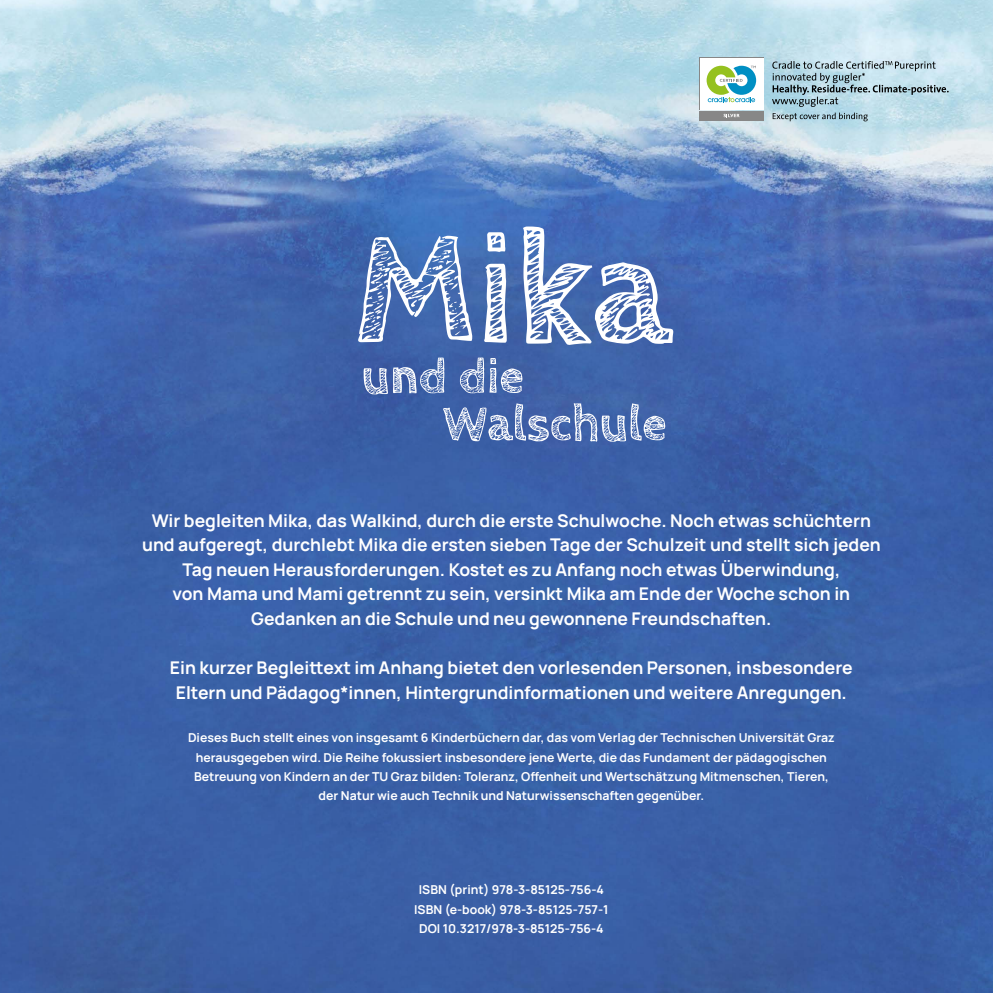
<style>
.page{position:relative;width:993px;height:993px;background:#fff}
.page>*{position:absolute;margin:0;border:0;box-sizing:border-box;transform-origin:0 0}
.t1{font:700 159.08px "Cabin Sketch";color:#fff}
.t2{font:700 50.05px "Cabin Sketch";color:#fff}
.t3{font:700 28px "Manrope";color:#fff}
.t4{font:700 17.5px/24.5px "Manrope";color:#fff;text-align:center}
.t5{font:700 12.25px/19.2px "Manrope";color:#fff;text-align:center}
</style>
<div class="page">
<img style="left:0;top:0;width:992px;height:992px">
<div style="left:699px;top:111px;width:64px;height:9px;background:#878787"></div>
<svg style="left:699px;top:57px;width:64px;height:53px"></svg>
<div style="left:699px;top:58px;width:64px;height:51px;background:#fff"></div>
<svg style="left:723px;top:114px;width:16px;height:3px"></svg>
<svg style="left:706px;top:66px;width:49px;height:36px"></svg>
<svg style="left:771px;top:61px;width:177px;height:60px;background:#a5c1cc"></svg>
<h1 class="t1" style="left:352px;top:201px;width:319px">Mika</h1>
<h2 class="t2" style="left:361px;top:348px;width:164px">und die</h2>
<h2 class="t2" style="left:442px;top:395px;width:225px">Walschule</h2>
<p class="t4" style="left:142px;top:507px;width:740px">Wir begleiten Mika, das Walkind, durch die erste Schulwoche. Noch etwas schüchtern und aufgeregt, durchlebt Mika die ersten sieben Tage der Schulzeit und stellt sich jeden Tag neuen Herausforderungen. Kostet es zu Anfang noch etwas Überwindung,<br>von Mama und Mami getrennt zu sein, versinkt Mika am Ende der Woche schon in Gedanken an die Schule und neu gewonnene Freundschaften.</p>
<p class="t4" style="left:170px;top:654px;width:684px">Ein kurzer Begleittext im Anhang bietet den vorlesenden Personen, insbesondere<br>Eltern und Pädagog*innen, Hintergrundinformationen und weitere Anregungen.</p>
<p class="t5" style="left:188px;top:727px;width:648px">Dieses Buch stellt eines von insgesamt 6 Kinderbüchern dar, das vom Verlag der Technischen Universität Graz herausgegeben wird. Die Reihe fokussiert insbesondere jene Werte, die das Fundament der pädagogischen Betreuung von Kindern an der TU Graz bilden: Toleranz, Offenheit und Wertschätzung Mitmenschen, Tieren, der Natur wie auch Technik und Naturwissenschaften gegenüber.</p>
<p class="t5" style="left:414px;top:879px;width:196px">ISBN (print) 978-3-85125-756-4<br>ISBN (e-book) 978-3-85125-757-1<br>DOI 10.3217/978-3-85125-756-4</p>
<h3 class="t3" style="left:479px;top:913px;width:35px">36</h3>
</div>
